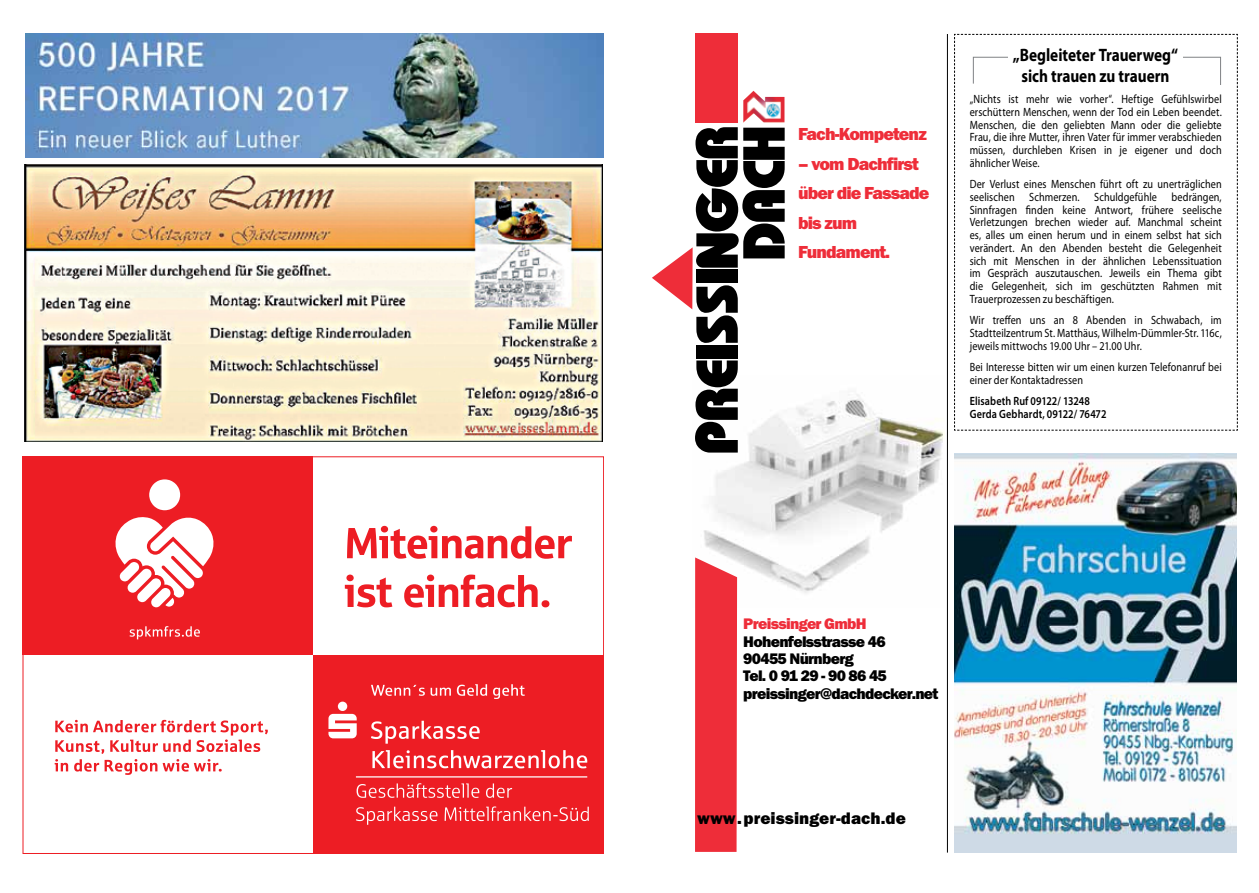
<style>
.page{position:relative;width:1259px;height:893px;background:#fff}
.page>*{position:absolute;margin:0;border:0;box-sizing:border-box;transform-origin:0 0}
.t1{font:800 64.95px/46.8px "Bauhaus";color:#000;text-align:right}
.t2{font:800 18px/29.4px "Franklin Gothic";letter-spacing:-.05em;color:#ee2d39}
.t3{font:700 18px/21px "Myriad Pro";letter-spacing:-.005em;color:#000;text-align:center;scale:.85 1}
.t4{font:800 17.25px "Franklin Gothic";color:#000}
.t5{font:800 15.9px/17.2px "Franklin Gothic";letter-spacing:-.045em;color:#000}
.t6{font:800 15.9px "Franklin Gothic";letter-spacing:-.045em;color:#ee2d39}
.t7{font:12px/12.8px "Myriad Pro";letter-spacing:.01em;color:#000;text-align:justify;scale:.85 1}
.t8{font:600 12px/12.8px "Myriad Pro";letter-spacing:.01em;color:#000;scale:.85 1}
</style>
<div class="page">
<img style="left:954px;top:454px;width:282px;height:399px">
<img style="left:24px;top:164px;width:579px;height:278px">
<img style="left:743px;top:91px;width:41px;height:32px">
<img style="left:704px;top:394px;width:240px;height:205px">
<svg style="left:652px;top:248px;width:40px;height:61px"></svg>
<svg style="left:695px;top:557px;width:42px;height:295px;background:#ee3540"></svg>
<div style="left:695px;top:33px;width:42px;height:90px;background:#ee2d39"></div>
<div style="left:23px;top:456px;width:290px;height:199px;background:#ed1d24"></div>
<svg style="left:115px;top:479px;width:99px;height:128px"></svg>
<svg style="left:129px;top:626px;width:71px;height:13px"></svg>
<svg style="left:55px;top:720px;width:213px;height:55px"></svg>
<svg style="left:345px;top:575px;width:204px;height:32px"></svg>
<svg style="left:347px;top:526px;width:225px;height:33px"></svg>
<div style="left:313px;top:655px;width:291px;height:199px;background:#ed1d24"></div>
<svg style="left:371px;top:684px;width:154px;height:15px"></svg>
<hr style="left:356px;top:776px;width:231px;height:1px;background:#fff">
<svg style="left:328px;top:702px;width:29px;height:36px"></svg>
<svg style="left:372px;top:750px;width:215px;height:18px"></svg>
<svg style="left:371px;top:721px;width:109px;height:23px"></svg>
<svg style="left:356px;top:806px;width:233px;height:19px"></svg>
<svg style="left:356px;top:783px;width:156px;height:15px"></svg>
<svg style="left:954px;top:33px;width:284px;height:398px"></svg>
<div style="left:1008px;top:50px;width:174px;height:15px;background:#fff"></div>
<hr style="left:947px;top:34px;width:1px;height:819px;background:#000">
<img style="left:26px;top:33px;width:577px;height:124px">
<h1 class="t1" style="left:693px;top:452px;width:327px;rotate:-90deg">PREISSINGER<br>DACH</h1>
<h2 class="t2" style="left:798px;top:120px;width:130px">Fach-Kompetenz</h2>
<h2 class="t2" style="left:798px;top:149px;width:133px">– vom Dachfirst über die Fassade bis zum<br>Fundament.</h2>
<h2 class="t3" style="left:1013px;top:44px;width:196px">„Begleiteter Trauerweg“ sich trauen zu trauern</h2>
<p class="t7" style="left:969px;top:93px;width:298px">„Nichts ist mehr wie vorher“. Heftige Gefühlswirbel erschüttern Menschen, wenn der Tod ein Leben beendet.<br>Menschen, die den geliebten Mann oder die geliebte Frau, die ihre Mutter, ihren Vater für immer verabschieden müssen, durchleben Krisen in je eigener und doch ähnlicher Weise.</p>
<p class="t7" style="left:969px;top:178px;width:298px">Der Verlust eines Menschen führt oft zu unerträglichen seelischen Schmerzen. Schuldgefühle bedrängen, Sinnfragen finden keine Antwort, frühere seelische Verletzungen brechen wieder auf. Manchmal scheint es, alles um einen herum und in einem selbst hat sich verändert. An den Abenden besteht die Gelegenheit sich mit Menschen in der ähnlichen Lebenssituation im Gespräch auszutauschen. Jeweils ein Thema gibt die Gelegenheit, sich im geschützten Rahmen mit Trauerprozessen zu beschäftigen.</p>
<p class="t7" style="left:969px;top:314px;width:298px">Wir treffen uns an 8 Abenden in Schwabach, im Stadtteilzentrum St. Matthäus, Wilhelm-Dümmler-Str. 116c, jeweils mittwochs 19.00 Uhr – 21.00 Uhr.</p>
<p class="t7" style="left:969px;top:360px;width:298px">Bei Interesse bitten wir um einen kurzen Telefonanruf bei einer der Kontaktadressen</p>
<p class="t8" style="left:969px;top:394px;width:162px">Elisabeth Ruf 09122/ 13248<br>Gerda Gebhardt, 09122/ 76472</p>
<h3 class="t6" style="left:743px;top:614px;width:125px">Preissinger GmbH</h3>
<h3 class="t5" style="left:743px;top:633px;width:197px">Hohenfelsstrasse 46<br>90455 Nürnberg<br>Tel. 0 91 29 - 90 86 45 preissinger@dachdecker.net</h3>
<h3 class="t4" style="left:697px;top:807px;width:210px">www.preissinger-dach.de</h3>
</div>
